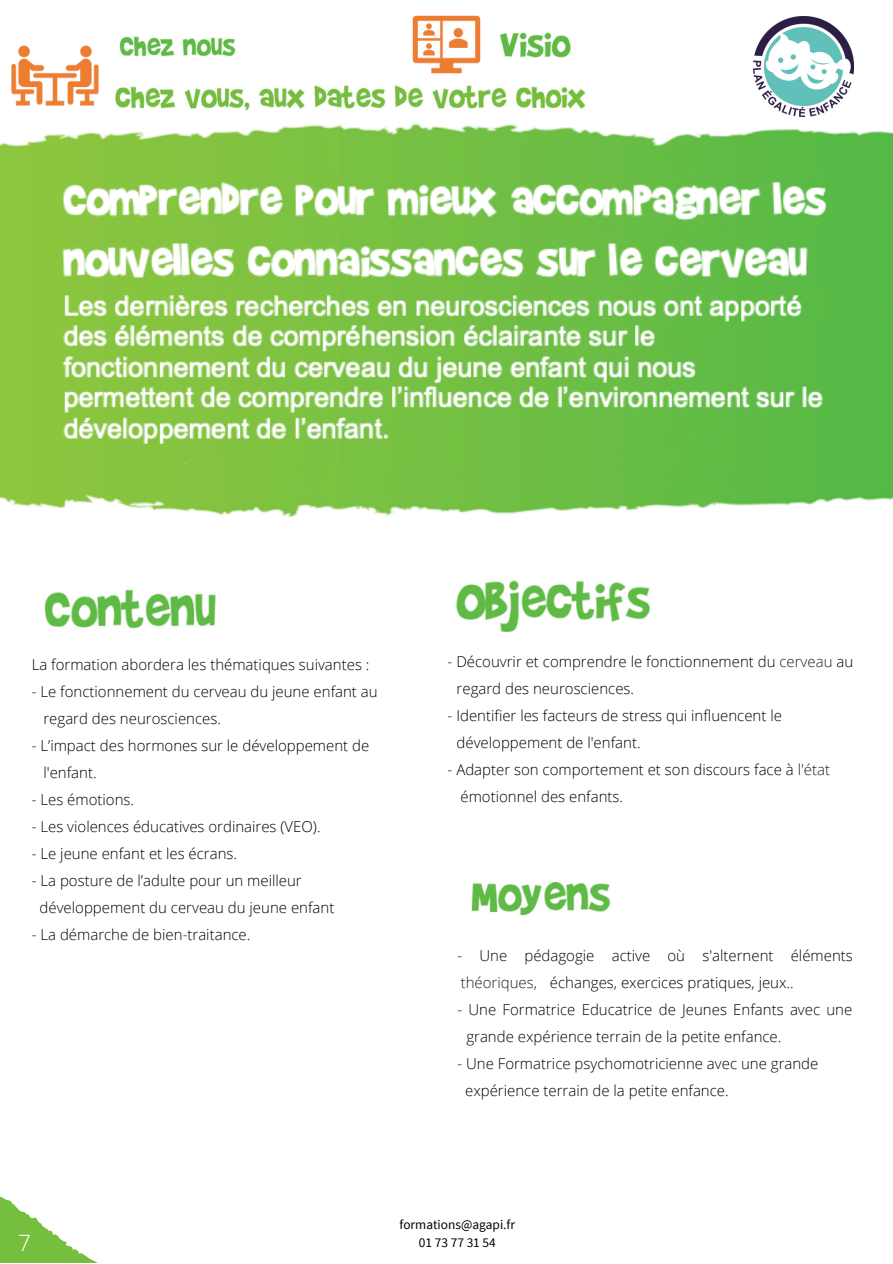
<style>
.page{position:relative;width:893px;height:1264px;background:#fff}
.page>*{position:absolute;margin:0;border:0;box-sizing:border-box;transform-origin:0 0}
.t1{font:300 22.5px "Open Sans";color:#fff}
.t2{font:300 15px/27px "Open Sans";color:#000}
.t3{font:13.35px "Source Sans Pro";color:#000}
.s1{color:#1e1e1e}
.s2{color:#fff}
</style>
<div class="page">
<img style="left:0;top:123px;width:892px;height:395px">
<img style="left:753px;top:17px;width:100px;height:100px">
<img style="left:119px;top:36px;width:117px;height:21px">
<img style="left:44px;top:589px;width:172px;height:40px">
<img style="left:471px;top:882px;width:140px;height:33px">
<img style="left:456px;top:580px;width:194px;height:52px">
<svg style="left:0;top:1196px;width:96px;height:66px"></svg>
<img style="left:115px;top:85px;width:471px;height:26px">
<img style="left:500px;top:32px;width:71px;height:26px">
<img style="left:0;top:45px;width:109px;height:85px">
<img style="left:412px;top:15px;width:69px;height:59px">
<p class="t2" style="left:32px;top:650px;width:339px">La formation abordera les thématiques suivantes :</p>
<p class="t2" style="left:32px;top:677px;width:347px">- Le fonctionnement du cerveau du jeune enfant au</p>
<p class="t2" style="left:43px;top:704px;width:179px">regard des neurosciences.</p>
<p class="t2" style="left:32px;top:731px;width:339px">- L’impact des hormones sur le développement de</p>
<p class="t2" style="left:43px;top:758px;width:55px">l'enfant.</p>
<p class="t2" style="left:32px;top:785px;width:104px">- Les émotions.</p>
<p class="t2" style="left:32px;top:812px;width:290px">- Les violences éducatives ordinaires (VEO).</p>
<p class="t2" style="left:32px;top:839px;width:207px">- Le jeune enfant et les écrans.</p>
<p class="t2" style="left:32px;top:866px;width:271px">- La posture de l’adulte pour un meilleur</p>
<p class="t2" style="left:40px;top:893px;width:296px">développement du cerveau du jeune enfant</p>
<p class="t2" style="left:32px;top:920px;width:220px">- La démarche de bien-traitance.</p>
<p class="t2" style="left:447px;top:647px;width:407px">- Découvrir et comprendre le fonctionnement du <span class="s1">cerveau</span> au<br><span class="s2">A</span>regard des neurosciences.</p>
<p class="t2" style="left:447px;top:701px;width:336px">- Identifier les facteurs de stress qui influencent le<br><span class="s2">A</span>développement de l'enfant.</p>
<p class="t2" style="left:447px;top:755px;width:384px">- Adapter son comportement et son discours face à <span class="s1">l'état<br></span><span class="s2">A</span>émotionnel des enfants.</p>
<p class="t2" style="left:457px;top:942px;width:397px">- Une pédagogie active où s'alternent éléments <span class="s2">l</span><span class="s1">théoriques</span>, <span class="s2">A</span>échanges, exercices pratiques, jeux..</p>
<p class="t2" style="left:457px;top:996px;width:396px">- Une Formatrice Educatrice de Jeunes Enfants avec une<br><span class="s2">A</span>grande expérience terrain de la petite enfance.</p>
<p class="t2" style="left:457px;top:1050px;width:362px">- Une Formatrice psychomotricienne avec une grande</p>
<p class="t2" style="left:465px;top:1077px;width:265px">expérience terrain de la petite enfance.</p>
<p class="t3" style="left:399px;top:1215px;width:117px">formations@agapi.fr</p>
<p class="t1" style="left:18px;top:1227px;width:14px">7</p>
<p class="t3" style="left:419px;top:1233px;width:79px">01 73 77 31 54</p>
</div>
